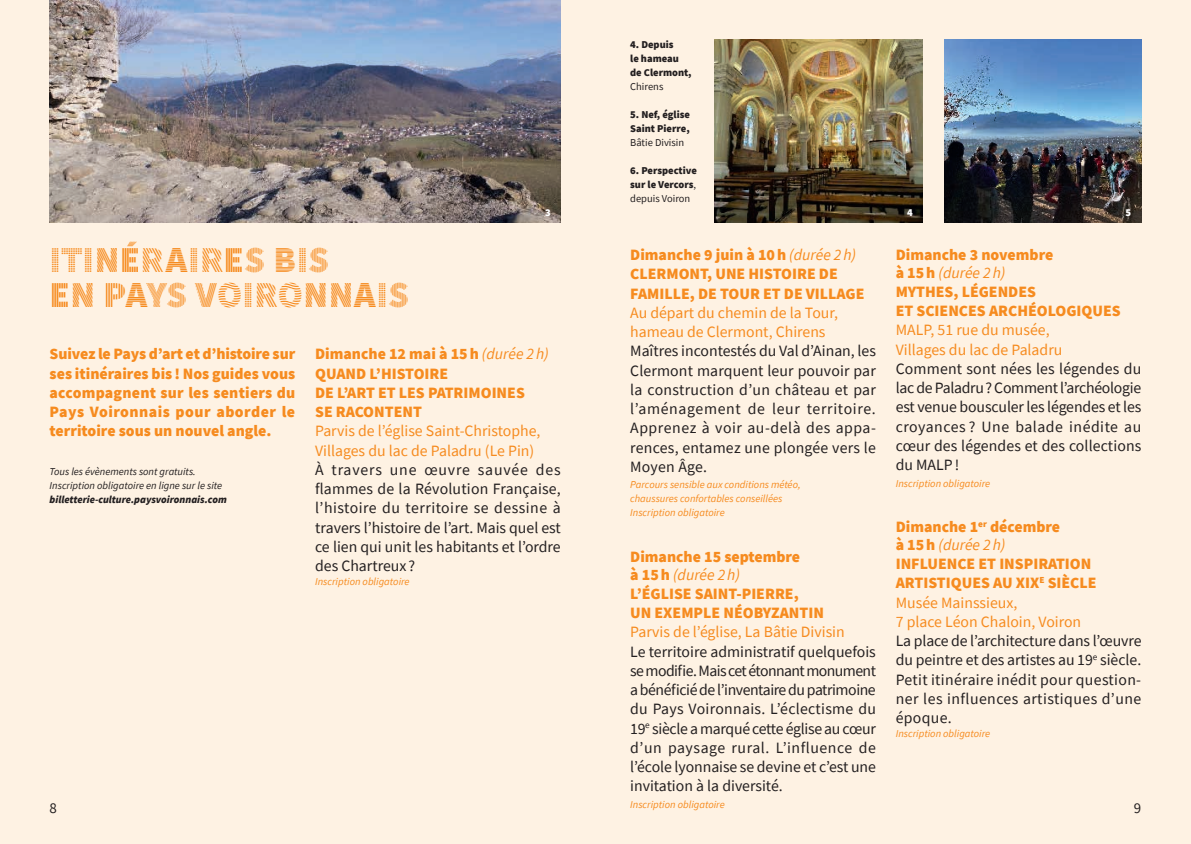
<style>
.page{position:relative;width:1191px;height:844px;background:#fff}
.page>*{position:absolute;margin:0;border:0;box-sizing:border-box;transform-origin:0 0}
.t1{font:900 36.75px/35px "Source Sans Pro DISPLAYV2";letter-spacing:.01em;color:#f68b1f}
.t2{font:15.75px/19.2px "Source Sans Pro";letter-spacing:.005em;color:#231f20;text-align:justify}
.t3{font:900 15.75px/19.2px "Source Sans Pro";color:#f68b1f}
.t4{font:15.75px/19.2px "Source Sans Pro";color:#f68b1f}
.t5{font:14.88px "Source Sans Pro";color:#231f20}
.t6{font:italic 10.5px/14px "Source Sans Pro";color:#f68b1f}
.t7{font:900 10.5px/14px "Source Sans Pro";color:#231f20}
.t8{font:italic 10.5px/14px "Source Sans Pro";color:#231f20}
.t9{font:italic 900 10.5px "Source Sans Pro";color:#231f20}
.t10{font:10.5px "Source Sans Pro";color:#231f20}
.t11{font:900 10.5px "Source Sans Pro";color:#fff}
.s1{font-weight:400}
.s2{font-weight:400;font-style:italic}
</style>
<div class="page">
<div style="left:0;top:0;width:1191px;height:843px;background:#fef2e3"></div>
<img style="left:50px;top:0;width:511px;height:223px">
<img style="left:714px;top:40px;width:208px;height:183px">
<img style="left:944px;top:40px;width:197px;height:183px">
<p class="t7" style="left:630px;top:37px;width:63px">4. Depuis<br>le hameau de Clermont,</p>
<p class="t10" style="left:630px;top:79px;width:35px">Chirens</p>
<p class="t7" style="left:630px;top:107px;width:61px">5. Nef, église<br>Saint Pierre,</p>
<p class="t10" style="left:630px;top:135px;width:56px">Bâtie Divisin</p>
<p class="t7" style="left:630px;top:163px;width:68px;text-align:justify">6. Perspective sur le Vercors<span class="s1">, depuis Voiron</span></p>
<p class="t11" style="left:545px;top:205px;width:7px">3</p>
<p class="t11" style="left:907px;top:205px;width:7px">4</p>
<p class="t11" style="left:1125px;top:205px;width:7px">5</p>
<h1 class="t1" style="left:50px;top:243px;width:361px">ITINÉRAIRES BIS<br>EN PAYS VOIRONNAIS</h1>
<p class="t3" style="left:630px;top:245px;width:236px">Dimanche 9 juin à 10h <span class="s2">(durée 2h)<br></span>CLERMONT, UNE HISTOIRE DE<br>FAMILLE, DE TOUR ET DE VILLAGE</p>
<p class="t4" style="left:630px;top:303px;width:209px">Au départ du chemin de la Tour, hameau de Clermont, Chirens</p>
<p class="t2" style="left:630px;top:341px;width:247px">Maîtres incontestés du Val d’Ainan, les Clermont marquent leur pouvoir par la construction d’un château et par l’aménagement de leur territoire.<br>Apprenez à voir au-delà des appa&shy;rences, entamez une plongée vers le Moyen Âge.</p>
<p class="t6" style="left:630px;top:477px;width:172px">Parcours sensible aux conditions météo, chaussures confortables conseillées<br>Inscription obligatoire</p>
<p class="t3" style="left:630px;top:547px;width:171px;line-height:17.5px">Dimanche 15 septembre à 15h <span class="s2">(durée 2h)</span></p>
<p class="t3" style="left:630px;top:583px;width:195px">L’ÉGLISE SAINT-PIERRE,<br>UN EXEMPLE NÉOBYZANTIN</p>
<p class="t4" style="left:630px;top:622px;width:216px">Parvis de l’église, La Bâtie Divisin</p>
<p class="t2" style="left:630px;top:641px;width:247px">Le territoire administratif quelquefois se modifie. Mais cet étonnant monument a bénéficié de l’inventaire du patrimoine du Pays Voironnais. L’éclectisme du 19<sup>e</sup> siècle a marqué cette église au cœur d’un paysage rural. L’influence de l’école lyonnaise se devine et c’est une invitation à la diversité.</p>
<p class="t6" style="left:630px;top:797px;width:96px">Inscription obligatoire</p>
<p class="t3" style="left:895px;top:246px;width:159px;line-height:17.5px">Dimanche 3 novembre à 15h <span class="s2">(durée 2h)</span></p>
<p class="t3" style="left:895px;top:281px;width:226px">MYTHES, LÉGENDES<br>ET SCIENCES ARCHÉOLOGIQUES</p>
<p class="t4" style="left:895px;top:320px;width:168px">MALP, 51 rue du musée,<br>Villages du lac de Paladru</p>
<p class="t2" style="left:895px;top:359px;width:247px">Comment sont nées les légendes du lac de Paladru? Comment l’archéologie est venue bousculer les légendes et les croyances ? Une balade inédite au cœur des légendes et des collections du MALP!</p>
<p class="t6" style="left:895px;top:476px;width:96px">Inscription obligatoire</p>
<p class="t3" style="left:895px;top:518px;width:166px;line-height:17.5px">Dimanche 1<sup>er</sup> décembre à 15h <span class="s2">(durée 2h)</span></p>
<p class="t3" style="left:895px;top:553px;width:202px">INFLUENCE ET INSPIRATION<br>ARTISTIQUES AU XIX<sup>E</sup> SIÈCLE<br><span class="s1">Musée Mainssieux,<br>7 place Léon Chaloin, Voiron</span></p>
<p class="t2" style="left:895px;top:631px;width:247px">La place de l’architecture dans l’œuvre du peintre et des artistes au 19<sup>e</sup> siècle.<br>Petit itinéraire inédit pour question&shy;ner les influences artistiques d’une époque.</p>
<p class="t6" style="left:895px;top:726px;width:96px">Inscription obligatoire</p>
<p class="t3" style="left:315px;top:344px;width:235px">Dimanche 12 mai à 15h <span class="s2">(durée 2h)<br></span>QUAND L’HISTOIRE<br>DE L’ART ET LES PATRIMOINES<br>SE RACONTENT</p>
<p class="t4" style="left:315px;top:421px;width:227px">Parvis de l’église Saint-Christophe,<br>Villages du lac de Paladru (Le Pin)</p>
<p class="t2" style="left:315px;top:460px;width:247px">À travers une œuvre sauvée des flammes de la Révolution Française, l’histoire du territoire se dessine à travers l’histoire de l’art. Mais quel est ce lien qui unit les habitants et l’ordre des Chartreux ?</p>
<p class="t6" style="left:315px;top:574px;width:96px">Inscription obligatoire</p>
<p class="t3" style="left:50px;top:344px;width:247px;text-align:justify">Suivez le Pays d’art et d’histoire sur ses itinéraires bis ! Nos guides vous accompagnent sur les sentiers du Pays Voironnais pour aborder le territoire sous un nouvel angle.</p>
<p class="t8" style="left:50px;top:464px;width:174px">Tous les évènements sont gratuits.<br>Inscription obligatoire en ligne sur le site</p>
<p class="t9" style="left:50px;top:492px;width:179px">billetterie-culture.paysvoironnais.com</p>
<p class="t5" style="left:50px;top:797px;width:9px">8</p>
<p class="t5" style="left:1134px;top:797px;width:9px">9</p>
</div>
